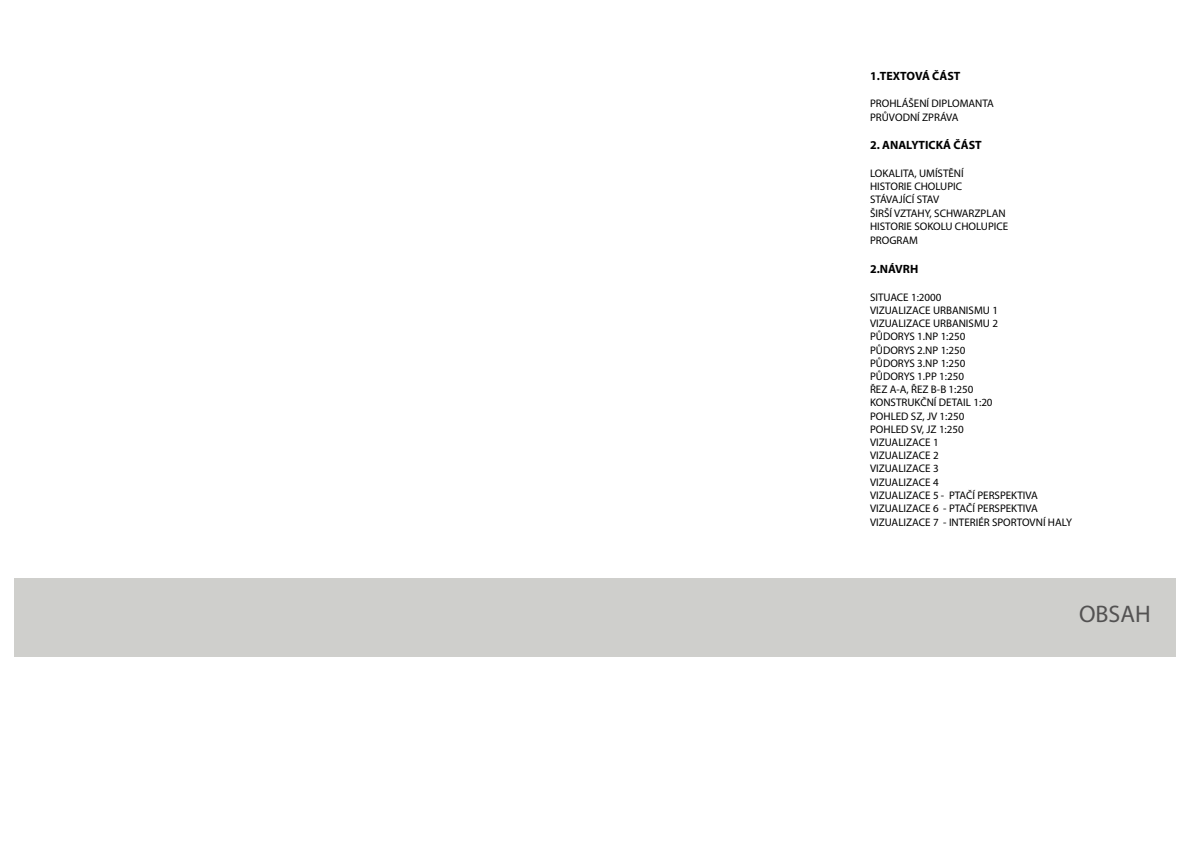
<style>
.page{position:relative;width:1191px;height:842px;background:#fff}
.page>*{position:absolute;margin:0;border:0;box-sizing:border-box;transform-origin:0 0}
.t1{font:24px "Myriad Pro";color:#535252}
.t2{font:700 12px "Myriad Pro";color:#000}
.t3{font:11px/13.2px "Myriad Pro";color:#000}
</style>
<div class="page">
<div style="left:14px;top:578px;width:1161px;height:78px;background:#cfcfcc"></div>
<p class="t2" style="left:870px;top:68px;width:92px">1.TEXTOVÁ ČÁST</p>
<p class="t3" style="left:870px;top:97px;width:125px">PROHLÁŠENÍ DIPLOMANTA<br>PRŮVODNÍ ZPRÁVA</p>
<p class="t2" style="left:870px;top:138px;width:113px">2. ANALYTICKÁ ČÁST</p>
<p class="t3" style="left:870px;top:167px;width:140px">LOKALITA, UMÍSTĚNÍ<br>HISTORIE CHOLUPIC<br>STÁVAJÍCÍ STAV<br>ŠIRŠÍ VZTAHY, SCHWARZPLAN<br>HISTORIE SOKOLU CHOLUPICE</p>
<p class="t3" style="left:870px;top:234px;width:49px">PROGRAM</p>
<p class="t2" style="left:870px;top:261px;width:50px">2.NÁVRH</p>
<p class="t3" style="left:870px;top:290px;width:169px">SITUACE 1:2000<br>VIZUALIZACE URBANISMU 1<br>VIZUALIZACE URBANISMU 2<br>PŮDORYS 1.NP 1:250<br>PŮDORYS 2.NP 1:250<br>PŮDORYS 3.NP 1:250<br>PŮDORYS 1.PP 1:250<br>ŘEZ A-A, ŘEZ B-B 1:250<br>KONSTRUKČNÍ DETAIL 1:20<br>POHLED SZ, JV 1:250<br>POHLED SV, JZ 1:250<br>VIZUALIZACE 1<br>VIZUALIZACE 2<br>VIZUALIZACE 3<br>VIZUALIZACE 4<br>VIZUALIZACE 5 - PTAČÍ PERSPEKTIVA<br>VIZUALIZACE 6 - PTAČÍ PERSPEKTIVA</p>
<p class="t3" style="left:870px;top:516px;width:203px">VIZUALIZACE 7 - INTERIÉR SPORTOVNÍ HALY</p>
<h1 class="t1" style="left:1079px;top:599px;width:73px">OBSAH</h1>
</div>
